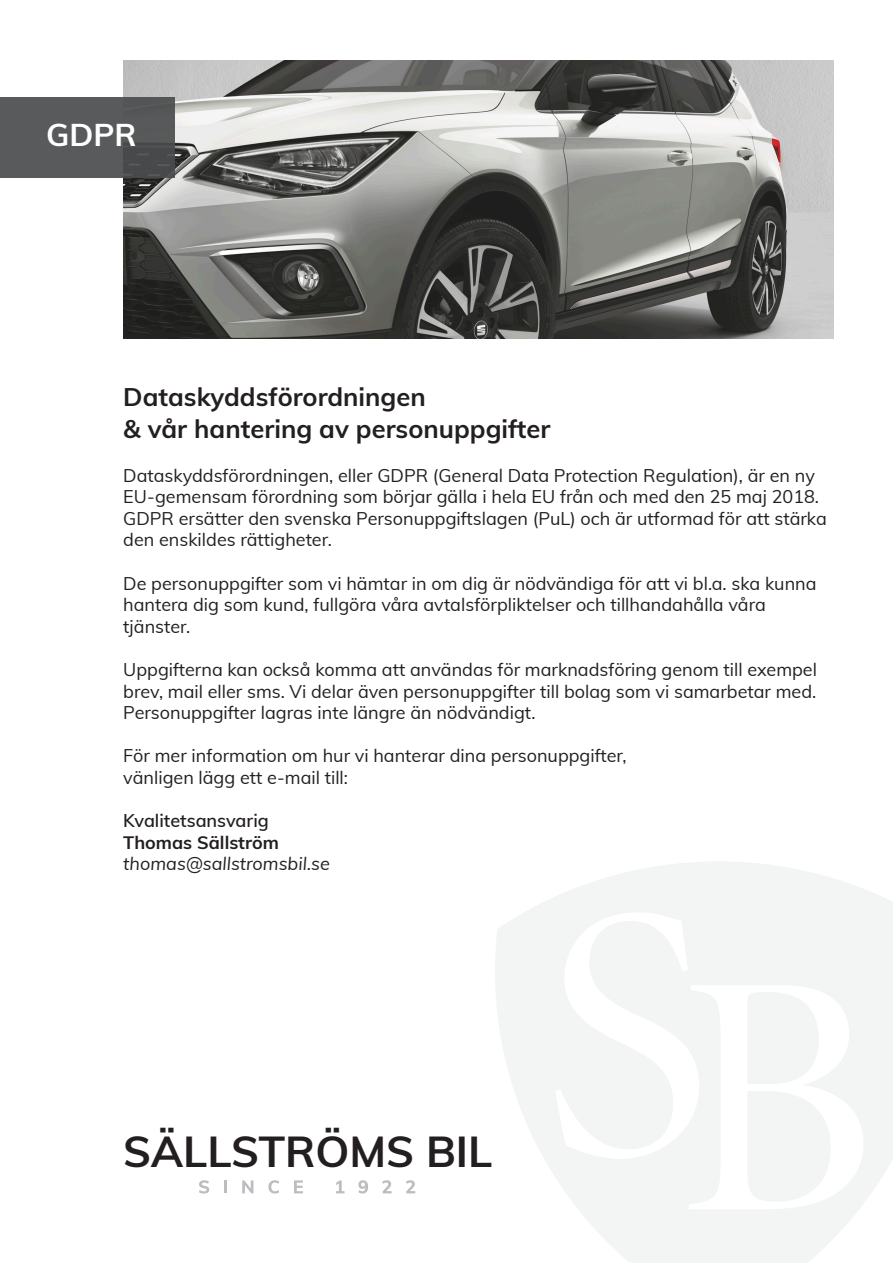
<style>
.page{position:relative;width:893px;height:1263px;background:#fff}
.page>*{position:absolute;margin:0;border:0;box-sizing:border-box;transform-origin:0 0}
.t1{font:700 43.35px "Muli";color:#231f20}
.t2{font:700 31.5px "Muli";color:#fff}
.t3{font:700 25.5px "Muli";color:#231f20}
.t4{font:18px/21.6px "Muli";color:#231f20}
.t5{font:italic 18px "Muli";color:#231f20}
.t6{font:600 18px "Muli";color:#231f20}
.t7{font:700 18px "Muli";color:#231f20}
</style>
<div class="page">
<svg style="left:495px;top:862px;width:398px;height:401px;fill:#f3f4f4"></svg>
<svg style="left:555px;top:912px;width:308px;height:297px"></svg>
<img style="left:123px;top:61px;width:710px;height:277px">
<div style="left:0;top:98px;width:174px;height:80px;background:linear-gradient(to right,#5c5d5e,#525353)"></div>
<svg style="left:199px;top:1180px;width:10px;height:13px"></svg>
<svg style="left:224px;top:1180px;width:3px;height:13px"></svg>
<svg style="left:242px;top:1180px;width:11px;height:13px"></svg>
<svg style="left:268px;top:1180px;width:11px;height:13px"></svg>
<svg style="left:294px;top:1180px;width:9px;height:13px"></svg>
<svg style="left:336px;top:1180px;width:8px;height:13px"></svg>
<svg style="left:358px;top:1180px;width:10px;height:13px"></svg>
<svg style="left:382px;top:1180px;width:10px;height:13px"></svg>
<svg style="left:406px;top:1180px;width:9px;height:13px"></svg>
<p class="t2" style="left:46px;top:112px;width:92px">GDPR</p>
<p class="t3" style="left:123px;top:379px;width:304px">Dataskyddsförordningen</p>
<p class="t3" style="left:123px;top:410px;width:429px">&amp; vår hantering av personuppgifter</p>
<p class="t4" style="left:123px;top:463px;width:705px">Dataskyddsförordningen, eller GDPR (General Data Protection Regulation), är en ny EU-gemensam förordning som börjar gälla i hela EU från och med den 25 maj 2018.<br>GDPR ersätter den svenska Personuppgiftslagen (PuL) och är utformad för att stärka den enskildes rättigheter.</p>
<p class="t4" style="left:123px;top:571px;width:695px">De personuppgifter som vi hämtar in om dig är nödvändiga för att vi bl.a. ska kunna hantera dig som kund, fullgöra våra avtalsförpliktelser och tillhandahålla våra</p>
<p class="t4" style="left:123px;top:615px;width:69px">tjänster.</p>
<p class="t4" style="left:123px;top:658px;width:695px">Uppgifterna kan också komma att användas för marknadsföring genom till exempel brev, mail eller sms. Vi delar även personuppgifter till bolag som vi samarbetar med.</p>
<p class="t4" style="left:123px;top:701px;width:414px">Personuppgifter lagras inte längre än nödvändigt.</p>
<p class="t4" style="left:123px;top:744px;width:505px">För mer information om hur vi hanterar dina personuppgifter,</p>
<p class="t4" style="left:123px;top:766px;width:226px">vänligen lägg ett e-mail till:</p>
<p class="t6" style="left:123px;top:807px;width:147px">Kvalitetsansvarig</p>
<p class="t7" style="left:123px;top:829px;width:157px">Thomas Sällström</p>
<p class="t5" style="left:123px;top:851px;width:208px">thomas@sallstromsbil.se</p>
<p class="t1" style="left:123px;top:1119px;width:371px">SÄLLSTRÖMS BIL</p>
</div>
